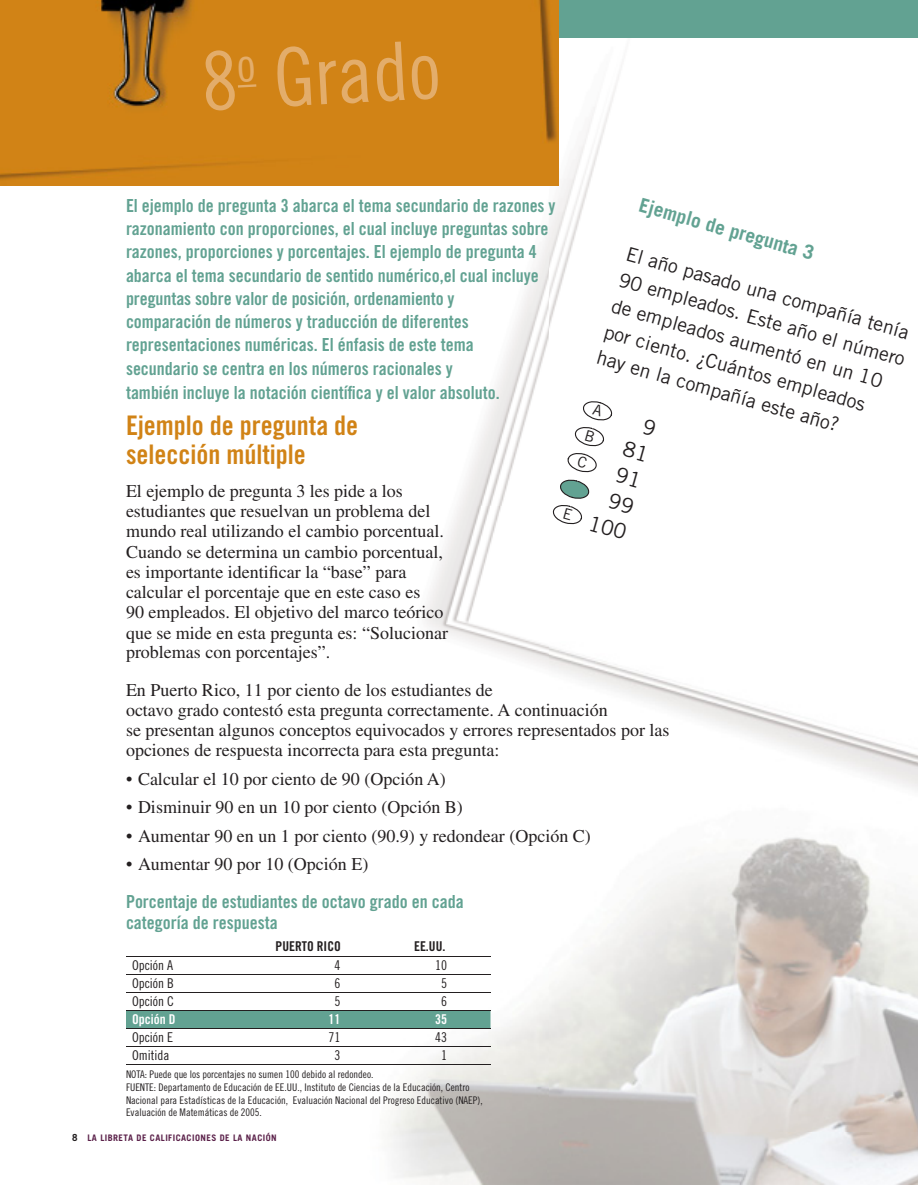
<style>
.page{position:relative;width:918px;height:1188px;background:#fff}
.page>*{position:absolute;margin:0;border:0;box-sizing:border-box;transform-origin:0 0}
.t1{font:81px "Trade Gothic Cond Eighteen";color:#e3ad6b}
.t2{font:27px/28.5px "Trade Gothic Bold Cond Twenty";color:#d18316}
.t3{font:21px/27px "Trade Gothic LT Std";color:#231f20;text-align:right}
.t4{font:19.5px/27px "Trade Gothic LT Std";color:#231f20}
.t5{font:700 19.5px "Trade Gothic LT Std";color:#62a292}
.t6{font:18px/20.1px "Times LT Std";color:#231f20}
.t7{font:18px/23.4px "Trade Gothic Bold Cond Twenty";color:#62a292}
.t8{font:13.5px "Trade Gothic Cond Eighteen";color:#231f20}
.t9{font:13.5px "Trade Gothic Bold Cond Twenty";color:#231f20}
.t10{font:13.5px "Trade Gothic Bold Cond Twenty";color:#fff}
.t11{font:10.5px/12.6px "Trade Gothic Cond Eighteen";color:#231f20}
.t12{font:700 9px "Trade Gothic LT Std";letter-spacing:.05em;color:#5a2049}
.s1{font-size:9.75px;color:#231f20}
</style>
<div class="page">
<img style="left:549px;top:37px;width:369px;height:1148px">
<img style="left:388px;top:229px;width:161px;height:956px">
<div style="left:0;top:0;width:918px;height:37px;background:#62a292"></div>
<img style="left:0;top:0;width:559px;height:186px">
<svg style="left:238px;top:84px;width:18px;height:4px"></svg>
<div style="left:126px;top:1011px;width:364px;height:17px;background:#62a292"></div>
<hr style="left:369px;top:956px;width:121px;height:1px;background:#231f20">
<hr style="left:369px;top:974px;width:121px;height:1px;background:#231f20">
<hr style="left:369px;top:992px;width:121px;height:1px;background:#231f20">
<hr style="left:369px;top:1010px;width:121px;height:1px;background:#231f20">
<hr style="left:369px;top:1028px;width:121px;height:1px;background:#231f20">
<hr style="left:369px;top:1046px;width:121px;height:1px;background:#231f20">
<hr style="left:369px;top:1064px;width:121px;height:1px;background:#231f20">
<hr style="left:126px;top:956px;width:243px;height:1px;background:#231f20">
<hr style="left:126px;top:974px;width:243px;height:1px;background:#231f20">
<hr style="left:126px;top:992px;width:243px;height:1px;background:#231f20">
<hr style="left:126px;top:1010px;width:243px;height:1px;background:#231f20">
<hr style="left:126px;top:1028px;width:243px;height:1px;background:#231f20">
<hr style="left:126px;top:1046px;width:243px;height:1px;background:#231f20">
<hr style="left:126px;top:1064px;width:243px;height:1px;background:#231f20">
<svg style="left:552px;top:479px;width:38px;height:45px"></svg>
<svg style="left:582px;top:401px;width:31px;height:20px"></svg>
<svg style="left:574px;top:427px;width:31px;height:19px"></svg>
<svg style="left:622px;top:418px;width:35px;height:43px"></svg>
<svg style="left:567px;top:453px;width:30px;height:19px"></svg>
<h1 class="t1" style="left:200px;top:52px;width:240px;rotate:-3deg">8<sup>o</sup> Grado</h1>
<p class="t5" style="left:642px;top:197px;width:182px;rotate:16deg">Ejemplo de pregunta 3</p>
<p class="t7" style="left:126px;top:195px;width:431px">El ejemplo de pregunta 3 abarca el tema secundario de razones y razonamiento con proporciones, el cual incluye preguntas sobre razones, proporciones y porcentajes. El ejemplo de pregunta 4 abarca el tema secundario de sentido numérico,el cual incluye preguntas sobre valor de posición, ordenamiento y<br>comparación de números y traducción de diferentes representaciones numéricas. El énfasis de este tema<br>secundario se centra en los números racionales y<br>también incluye la notación científica y el valor absoluto.</p>
<h2 class="t2" style="left:126px;top:414px;width:234px">Ejemplo de pregunta de selección múltiple</h2>
<p class="t6" style="left:126px;top:483px;width:324px">El ejemplo de pregunta 3 les pide a los estudiantes que resuelvan un problema del mundo real utilizando el cambio porcentual.<br>Cuando se determina un cambio porcentual, es importante identificar la “base” para calcular el porcentaje que en este caso es<br>90 empleados. El objetivo del marco teórico que se mide en esta pregunta es: “Solucionar problemas con porcentajes”.</p>
<p class="t6" style="left:126px;top:681px;width:545px">En Puerto Rico, 11 por ciento de los estudiantes de<br>octavo grado contestó esta pregunta correctamente. A continuación<br>se presentan algunos conceptos equivocados y errores representados por las opciones de respuesta incorrecta para esta pregunta:</p>
<p class="t6" style="left:126px;top:771px;width:321px">• Calcular el 10 por ciento de 90 (Opción A)</p>
<p class="t6" style="left:126px;top:799px;width:338px">• Disminuir 90 en un 10 por ciento (Opción B)</p>
<p class="t6" style="left:126px;top:828px;width:466px">• Aumentar 90 en un 1 por ciento (90.9) y redondear (Opción C)</p>
<p class="t6" style="left:126px;top:856px;width:244px">• Aumentar 90 por 10 (Opción E)</p>
<p class="t4" style="left:630px;top:242px;width:298px;rotate:16deg">El año pasado una compañía tenía<br>90 empleados. Este año el número de empleados aumentó en un 10 por ciento. ¿Cuántos empleados hay en la compañía este año?</p>
<p class="t3" style="left:581px;top:452px;width:68px;rotate:16deg">91<br>99<br><sup>E</sup> 100</p>
<p class="t7" style="left:126px;top:892px;width:339px;line-height:21px">Porcentaje de estudiantes de octavo grado en cada categoría de respuesta</p>
<p class="t9" style="left:276px;top:941px;width:67px">PUERTO RICO</p>
<p class="t9" style="left:414px;top:941px;width:33px">EE.UU.</p>
<p class="t8" style="left:132px;top:961px;width:43px">Opción A</p>
<p class="t8" style="left:335px;top:961px;width:7px">4</p>
<p class="t8" style="left:435px;top:961px;width:13px">10</p>
<p class="t8" style="left:132px;top:979px;width:43px">Opción B</p>
<p class="t8" style="left:335px;top:979px;width:7px">6</p>
<p class="t8" style="left:441px;top:979px;width:7px">5</p>
<p class="t8" style="left:132px;top:997px;width:43px">Opción C</p>
<p class="t8" style="left:335px;top:997px;width:7px">5</p>
<p class="t8" style="left:441px;top:997px;width:7px">6</p>
<p class="t10" style="left:132px;top:1014px;width:45px">Opción D</p>
<p class="t10" style="left:329px;top:1014px;width:13px">11</p>
<p class="t10" style="left:435px;top:1014px;width:13px">35</p>
<p class="t8" style="left:132px;top:1033px;width:43px">Opción E</p>
<p class="t8" style="left:329px;top:1033px;width:13px">71</p>
<p class="t8" style="left:435px;top:1033px;width:13px">43</p>
<p class="t8" style="left:132px;top:1051px;width:39px">Omitida</p>
<p class="t8" style="left:335px;top:1051px;width:7px">3</p>
<p class="t8" style="left:441px;top:1051px;width:7px">1</p>
<p class="t11" style="left:126px;top:1069px;width:358px">NOTA: Puede que los porcentajes no sumen 100 debido al redondeo.<br>FUENTE: Departamento de Educación de EE.UU., Instituto de Ciencias de la Educación, Centro Nacional para Estadísticas de la Educación, Evaluación Nacional del Progreso Educativo (NAEP), Evaluación de Matemáticas de 2005.</p>
<p class="t12" style="left:72px;top:1135px;width:206px"><span class="s1">8</span> LA LIBRETA DE CALIFICACIONES DE LA NACIÓN</p>
</div>
